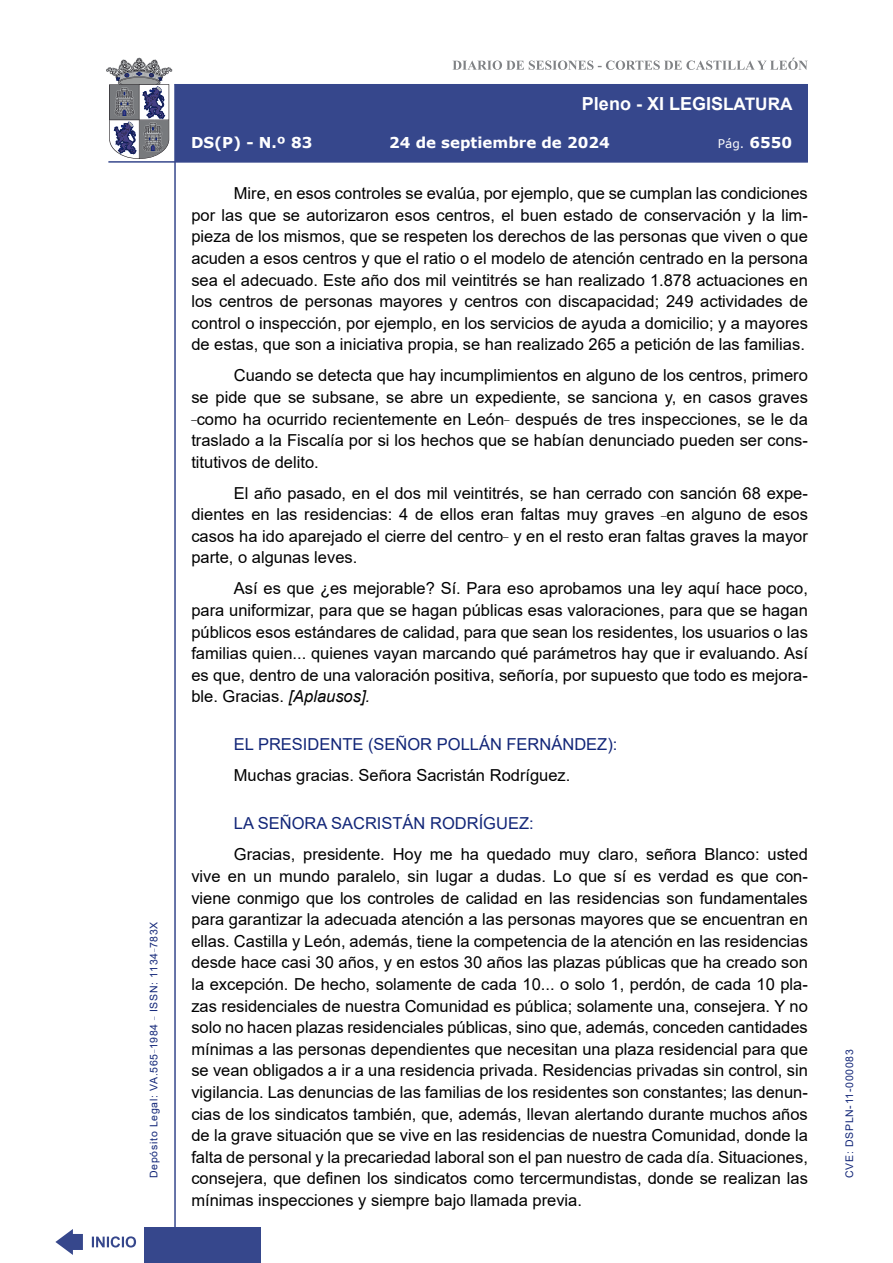
<style>
.page{position:relative;width:893px;height:1263px;background:#fff}
.page>*{position:absolute;margin:0;border:0;box-sizing:border-box;transform-origin:0 0}
.t1{font:700 18px "Arial";color:#fff}
.t2{font:16.5px/21.6px "Arial";color:#000;text-align:justify}
.Orador{font:16.5px "Arial";color:#122678}
.t3{font:700 15px "Verdana";color:#fff}
.t4{font:12px "Verdana";color:#fff}
.t5{font:10.5px "Arial";letter-spacing:.065em;color:#122678}
.s1{font-size:17.25px}
.s2{font-weight:700;font-size:15px}
.s3{font-style:italic}
</style>
<div class="page">
<svg style="left:452px;top:58px;width:356px;height:12px"></svg>
<hr style="left:174px;top:84px;width:2px;height:1179px;background:#36478c">
<div style="left:144px;top:1227px;width:117px;height:36px;background:#36478c"></div>
<div style="left:175px;top:84px;width:633px;height:78px;background:#36478c"></div>
<hr style="left:108px;top:161px;width:700px;height:2px;background:#36478c">
<svg style="left:92px;top:1236px;width:44px;height:11px"></svg>
<svg style="left:55px;top:1229px;width:28px;height:26px"></svg>
<svg style="left:106px;top:58px;width:66px;height:101px"></svg>
<p class="t5" style="left:146px;top:1178px;width:258px;rotate:-90deg">Depósito Legal: VA.565<sup>_</sup>1984 <sup>_</sup> ISSN: 1134<sup>_</sup>783X</p>
<p class="t1" style="left:582px;top:91px;width:212px">Pleno - XI LEGIS<span class="s1">LATURA</span></p>
<p class="t3" style="left:191px;top:132px;width:123px">DS(P) - N.º 83</p>
<p class="t3" style="left:389px;top:132px;width:222px">24 de septiembre de 2024</p>
<p class="t4" style="left:718px;top:135px;width:76px">Pág. <span class="s2">6550</span></p>
<p class="t2" style="left:191px;top:182px;width:618px;text-indent:43px">Mire, en esos controles se evalúa, por ejemplo, que se cumplan las condiciones por las que se autorizaron esos centros, el buen estado de conservación y la lim&shy;pieza de los mismos, que se respeten los derechos de las personas que viven o que acuden a esos centros y que el ratio o el modelo de atención centrado en la persona sea el adecuado. Este año dos mil veintitrés se han realizado 1.878 actuaciones en los centros de personas mayores y centros con discapacidad; 249 actividades de control o inspección, por ejemplo, en los servicios de ayuda a domicilio; y a mayores de estas, que son a iniciativa propia, se han realizado 265 a petición de las familias.</p>
<p class="t2" style="left:191px;top:365px;width:618px;text-indent:43px">Cuando se detecta que hay incumplimientos en alguno de los centros, primero se pide que se subsane, se abre un expediente, se sanciona y, en casos graves <sup>_</sup>como ha ocurrido recientemente en León<sup>_</sup> después de tres inspecciones, se le da traslado a la Fiscalía por si los hechos que se habían denunciado pueden ser cons&shy;titutivos de delito.</p>
<p class="t2" style="left:191px;top:482px;width:618px;text-indent:43px">El año pasado, en el dos mil veintitrés, se han cerrado con sanción 68 expe&shy;dientes en las residencias: 4 de ellos eran faltas muy graves <sup>_</sup>en alguno de esos casos ha ido aparejado el cierre del centro<sup>_</sup> y en el resto eran faltas graves la mayor parte, o algunas leves.</p>
<p class="t2" style="left:191px;top:578px;width:618px;text-indent:43px">Así es que ¿es mejorable? Sí. Para eso aprobamos una ley aquí hace poco, para uniformizar, para que se hagan públicas esas valoraciones, para que se hagan públicos esos estándares de calidad, para que sean los residentes, los usuarios o las familias quien... quienes vayan marcando qué parámetros hay que ir evaluando. Así es que, dentro de una valoración positiva, señoría, por supuesto que todo es mejora&shy;ble. Gracias. <span class="s3">[Aplausos].</span></p>
<p class="Orador" style="left:234px;top:733px;width:385px">EL PRESIDENTE (SEÑOR POLLÁN FERNÁNDEZ):</p>
<p class="t2" style="left:234px;top:765px;width:338px">Muchas gracias. Señora Sacristán Rodríguez.</p>
<p class="Orador" style="left:234px;top:812px;width:301px">LA SEÑORA SACRISTÁN RODRÍGUEZ:</p>
<p class="t2" style="left:191px;top:843px;width:618px;text-indent:43px">Gracias, presidente. Hoy me ha quedado muy claro, señora Blanco: usted vive en un mundo paralelo, sin lugar a dudas. Lo que sí es verdad es que con&shy;viene conmigo que los controles de calidad en las residencias son fundamentales para garantizar la adecuada atención a las personas mayores que se encuentran en ellas. Castilla y León, además, tiene la competencia de la atención en las residencias desde hace casi 30 años, y en estos 30 años las plazas públicas que ha creado son la excepción. De hecho, solamente de cada 10... o solo 1, perdón, de cada 10 pla&shy;zas residenciales de nuestra Comunidad es pública; solamente una, consejera. Y no solo no hacen plazas residenciales públicas, sino que, además, conceden cantidades mínimas a las personas dependientes que necesitan una plaza residencial para que se vean obligados a ir a una residencia privada. Residencias privadas sin control, sin vigilancia. Las denuncias de las familias de los residentes son constantes; las denun&shy;cias de los sindicatos también, que, además, llevan alertando durante muchos años de la grave situación que se vive en las residencias de nuestra Comunidad, donde la falta de personal y la precariedad laboral son el pan nuestro de cada día. Situaciones, consejera, que definen los sindicatos como tercermundistas, donde se realizan las mínimas inspecciones y siempre bajo llamada previa.</p>
<p class="t5" style="left:842px;top:1178px;width:130px;rotate:-90deg">CVE: DSPLN-11-000083</p>
</div>
